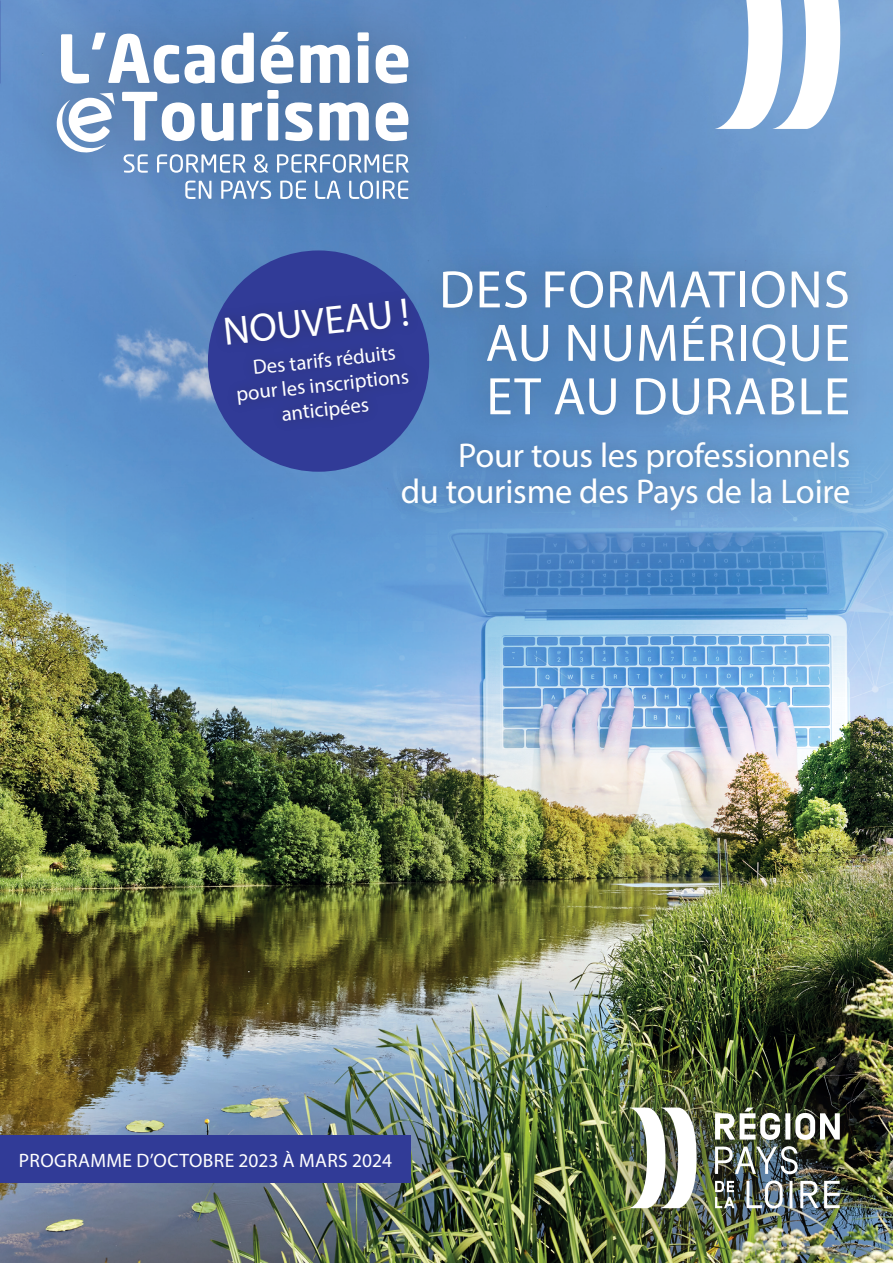
<style>
.page{position:relative;width:893px;height:1263px;background:#fff}
.page>*{position:absolute;margin:0;border:0;box-sizing:border-box;transform-origin:0 0}
.t1{font:53.25px/53.4px "Myriad Pro";letter-spacing:.02em;color:#fff;text-align:right}
.t2{font:39.9px "Myriad Pro";color:#fff}
.t3{font:34.5px/36.8px "Myriad Pro";letter-spacing:-.005em;color:#fff;text-align:right}
.t4{font:20.7px/24.5px "Myriad Pro";color:#fff;text-align:center}
.t5{font:19.5px "Myriad Pro";letter-spacing:.02em;color:#fff}
</style>
<div class="page">
<img style="left:0;top:0;width:893px;height:1263px">
<img style="left:67px;top:403px;width:826px;height:510px">
<img style="left:591px;top:1061px;width:295px;height:193px">
<img style="left:629px;top:1107px;width:68px;height:101px">
<img style="left:746px;top:1180px;width:94px;height:28px">
<img style="left:715px;top:1146px;width:83px;height:28px">
<svg style="left:715px;top:1107px;width:125px;height:33px"></svg>
<svg style="left:715px;top:1181px;width:20px;height:27px"></svg>
<svg style="left:714px;top:0;width:126px;height:129px"></svg>
<div style="left:415px;top:244px;width:459px;height:198px;background:#231f20;opacity:.32"></div>
<div style="left:385px;top:424px;width:481px;height:103px;background:#231f20;opacity:.32"></div>
<div style="left:0;top:1136px;width:411px;height:47px;background:#313b97"></div>
<div style="left:5px;top:0;width:455px;height:251px;background:#231f20;opacity:.4"></div>
<svg style="left:61px;top:33px;width:154px;height:51px"></svg>
<svg style="left:221px;top:33px;width:33px;height:51px"></svg>
<svg style="left:261px;top:32px;width:32px;height:52px"></svg>
<svg style="left:300px;top:45px;width:50px;height:38px"></svg>
<svg style="left:358px;top:32px;width:11px;height:51px"></svg>
<svg style="left:376px;top:45px;width:32px;height:39px"></svg>
<svg style="left:122px;top:92px;width:73px;height:49px"></svg>
<svg style="left:201px;top:103px;width:33px;height:38px"></svg>
<svg style="left:241px;top:90px;width:38px;height:50px"></svg>
<svg style="left:285px;top:102px;width:28px;height:39px"></svg>
<svg style="left:319px;top:102px;width:50px;height:38px"></svg>
<svg style="left:376px;top:102px;width:32px;height:39px"></svg>
<svg style="left:124px;top:154px;width:24px;height:19px"></svg>
<svg style="left:157px;top:154px;width:89px;height:19px"></svg>
<svg style="left:254px;top:154px;width:14px;height:19px"></svg>
<svg style="left:277px;top:154px;width:132px;height:19px"></svg>
<svg style="left:185px;top:181px;width:26px;height:18px"></svg>
<svg style="left:221px;top:181px;width:50px;height:18px"></svg>
<svg style="left:280px;top:181px;width:26px;height:18px"></svg>
<svg style="left:315px;top:181px;width:26px;height:18px"></svg>
<svg style="left:349px;top:181px;width:59px;height:18px"></svg>
<svg style="left:57px;top:93px;width:58px;height:60px"></svg>
<div style="left:208px;top:250px;width:221px;height:222px;background:#313b97;border-radius:50%"></div>
<div style="left:213px;top:287px;width:207px;height:146px;background:#303a93"></div>
<p class="t1" style="left:439px;top:262px;width:412px">DES FORMATIONS<br>AU NUMÉRIQUE</p>
<p class="t1" style="left:486px;top:369px;width:365px">ET AU DURABLE</p>
<p class="t3" style="left:401px;top:436px;width:451px">Pour tous les professionnels<br>du tourisme des Pays de la Loire</p>
<p class="t2" style="left:221px;top:307px;width:188px;rotate:-6deg">NOUVEAU !</p>
<p class="t4" style="left:233px;top:357px;width:175px;rotate:-6deg">Des tarifs réduits pour les inscriptions anticipées</p>
<p class="t5" style="left:19px;top:1148px;width:375px">PROGRAMME D’OCTOBRE 2023 À MARS 2024</p>
</div>
